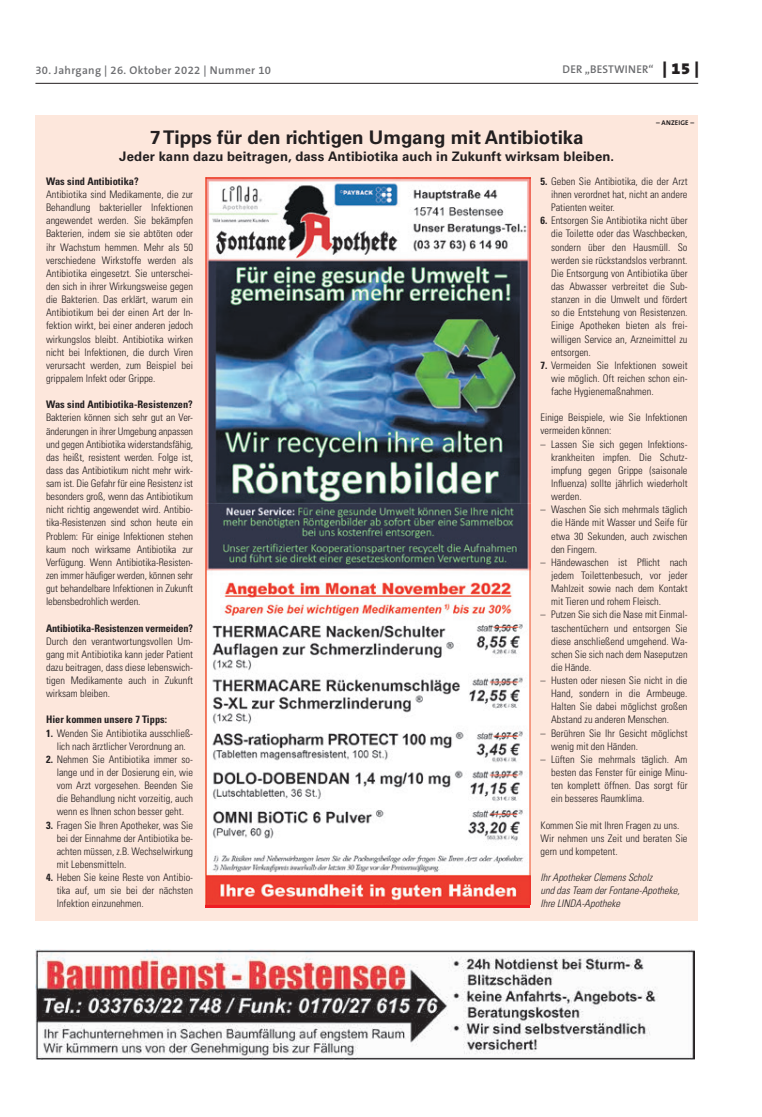
<style>
.page{position:relative;width:762px;height:1117px;background:#fff}
.page>*{position:absolute;margin:0;border:0;box-sizing:border-box;transform-origin:0 0}
.t1{font:700 18.75px "Univers";color:#231f20}
.t2{font:700 13.12px "Univers";letter-spacing:.01em;color:#231f20}
.t3{font:600 11.25px "The Sans B W6";letter-spacing:.03em;color:#6c6d70}
.t4{font:300 condensed 10.38px/13.1px "Univers";color:#231f20;text-align:justify}
.t5{font:700 condensed 10.38px "Univers";color:#231f20}
.t6{font:italic 300 condensed 10.38px/13.1px "Univers";color:#231f20}
.t7{font:700 6.88px "The Sans B W7";color:#231f20}
.s1{font-family:"The Serif B W9";font-weight:900;font-size:16.25px;color:#231f20}
.s2{font-weight:700}
</style>
<div class="page">
<hr style="left:35px;top:83px;width:663px;height:1px;background:#231f20">
<div style="left:35px;top:116px;width:663px;height:804px;background:#fde7dc"></div>
<img style="left:206px;top:177px;width:324px;height:727px">
<img style="left:35px;top:949px;width:659px;height:110px">
<p class="t3" style="left:35px;top:62px;width:237px">30. Jahrgang | 26. Oktober 2022 | Nummer 10</p>
<p class="t3" style="left:563px;top:62px;width:138px">DER „BESTWINER“ <span class="s1">| 15 |</span></p>
<p class="t7" style="left:656px;top:118px;width:40px">– ANZEIGE –</p>
<h1 class="t1" style="left:150px;top:126px;width:435px">7 Tipps für den richtigen Umgang mit Antibiotika</h1>
<p class="t2" style="left:119px;top:149px;width:496px">Jeder kann dazu beitragen, dass Antibiotika auch in Zukunft wirksam bleiben.</p>
<p class="t5" style="left:46px;top:175px;width:94px">Was sind Antibiotika?</p>
<p class="t4" style="left:46px;top:188px;width:149px">Antibiotika sind Medikamente, die zur Behandlung bakterieller Infektionen angewendet werden. Sie bekämpfen Bakterien, indem sie sie abtöten oder ihr Wachstum hemmen. Mehr als 50 verschiedene Wirkstoffe werden als Antibiotika eingesetzt. Sie unterschei&shy;den sich in ihrer Wirkungsweise gegen die Bakterien. Das erklärt, warum ein Antibiotikum bei der einen Art der In&shy;fektion wirkt, bei einer anderen jedoch wirkungslos bleibt. Antibiotika wirken nicht bei Infektionen, die durch Viren verursacht werden, zum Beispiel bei grippalem Infekt oder Grippe.</p>
<p class="t5" style="left:46px;top:398px;width:148px">Was sind Antibiotika-Resistenzen?</p>
<p class="t4" style="left:46px;top:411px;width:149px">Bakterien können sich sehr gut an Ver&shy;änderungen in ihrer Umgebung anpassen und gegen Antibiotika widerstandsfähig, das heißt, resistent werden. Folge ist, dass das Antibiotikum nicht mehr wirk&shy;sam ist. Die Gefahr für eine Resistenz ist besonders groß, wenn das Antibiotikum nicht richtig angewendet wird. Antibio&shy;tika-Resistenzen sind schon heute ein Problem: Für einige Infektionen stehen kaum noch wirksame Antibiotika zur Verfügung. Wenn Antibiotika-Resisten&shy;zen immer häufiger werden, können sehr gut behandelbare Infektionen in Zukunft lebensbedrohlich werden.</p>
<p class="t5" style="left:46px;top:621px;width:149px">Antibiotika-Resistenzen vermeiden?</p>
<p class="t4" style="left:46px;top:634px;width:149px">Durch den verantwortungsvollen Um&shy;gang mit Antibiotika kann jeder Patient dazu beitragen, dass diese lebenswich&shy;tigen Medikamente auch in Zukunft wirksam bleiben.</p>
<p class="t5" style="left:46px;top:713px;width:123px">Hier kommen unsere 7 Tipps:</p>
<p class="t4" style="left:46px;top:726px;width:149px;text-align:center"><span class="s2">1.</span> Wenden Sie Antibiotika ausschließ&shy;lich nach ärztlicher Verordnung an.</p>
<p class="t4" style="left:57px;top:752px;width:138px;text-indent:-11px"><span class="s2">2.</span> Nehmen Sie Antibiotika immer so&shy;lange und in der Dosierung ein, wie vom Arzt vorgesehen. Beenden Sie die Behandlung nicht vorzeitig, auch wenn es Ihnen schon besser geht.</p>
<p class="t4" style="left:57px;top:818px;width:138px;text-indent:-11px"><span class="s2">3.</span> Fragen Sie Ihren Apotheker, was Sie bei der Einnahme der Antibiotika be&shy;achten müssen, z.B. Wechselwirkung mit Lebensmitteln.</p>
<p class="t4" style="left:57px;top:870px;width:138px;text-indent:-11px"><span class="s2">4.</span> Heben Sie keine Reste von Antibio&shy;tika auf, um sie bei der nächsten Infektion einzunehmen.</p>
<p class="t4" style="left:551px;top:175px;width:138px;text-indent:-11px"><span class="s2">5.</span> Geben Sie Antibiotika, die der Arzt ihnen verordnet hat, nicht an andere Patienten weiter.</p>
<p class="t4" style="left:551px;top:214px;width:138px;text-indent:-11px"><span class="s2">6.</span> Entsorgen Sie Antibiotika nicht über die Toilette oder das Waschbecken, sondern über den Hausmüll. So werden sie rückstandslos verbrannt.<br>Die Entsorgung von Antibiotika über das Abwasser verbreitet die Sub&shy;stanzen in die Umwelt und fördert so die Entstehung von Resistenzen.<br>Einige Apotheken bieten als frei&shy;willigen Service an, Arzneimittel zu entsorgen.</p>
<p class="t4" style="left:551px;top:358px;width:138px;text-indent:-11px"><span class="s2">7.</span> Vermeiden Sie Infektionen soweit wie möglich. Oft reichen schon ein&shy;fache Hygienemaßnahmen.</p>
<p class="t4" style="left:540px;top:411px;width:149px">Einige Beispiele, wie Sie Infektionen vermeiden können:</p>
<p class="t4" style="left:551px;top:437px;width:138px;text-indent:-11px">– Lassen Sie sich gegen Infektions&shy;krankheiten impfen. Die Schutz&shy;impfung gegen Grippe (saisonale Influenza) sollte jährlich wiederholt werden.</p>
<p class="t4" style="left:551px;top:503px;width:138px;text-indent:-11px">– Waschen Sie sich mehrmals täglich die Hände mit Wasser und Seife für etwa 30 Sekunden, auch zwischen den Fingern.</p>
<p class="t4" style="left:551px;top:555px;width:138px;text-indent:-11px">– Händewaschen ist Pflicht nach jedem Toilettenbesuch, vor jeder Mahlzeit sowie nach dem Kontakt mit Tieren und rohem Fleisch.</p>
<p class="t4" style="left:551px;top:608px;width:138px;text-indent:-11px">– Putzen Sie sich die Nase mit Einmal&shy;taschentüchern und entsorgen Sie diese anschließend umgehend. Wa&shy;schen Sie sich nach dem Naseputzen die Hände.</p>
<p class="t4" style="left:551px;top:673px;width:138px;text-indent:-11px">– Husten oder niesen Sie nicht in die Hand, sondern in die Armbeuge.<br>Halten Sie dabei möglichst großen Abstand zu anderen Menschen.</p>
<p class="t4" style="left:551px;top:726px;width:138px;text-indent:-11px">– Berühren Sie Ihr Gesicht möglichst wenig mit den Händen.</p>
<p class="t4" style="left:551px;top:752px;width:138px;text-indent:-11px">– Lüften Sie mehrmals täglich. Am besten das Fenster für einige Minu&shy;ten komplett öffnen. Das sorgt für ein besseres Raumklima.</p>
<p class="t4" style="left:540px;top:818px;width:149px;text-align:left">Kommen Sie mit Ihren Fragen zu uns.<br>Wir nehmen uns Zeit und beraten Sie gern und kompetent.</p>
<p class="t6" style="left:540px;top:870px;width:141px">Ihr Apotheker Clemens Scholz<br>und das Team der Fontane-Apotheke,<br>Ihre LINDA-Apotheke</p>
</div>
